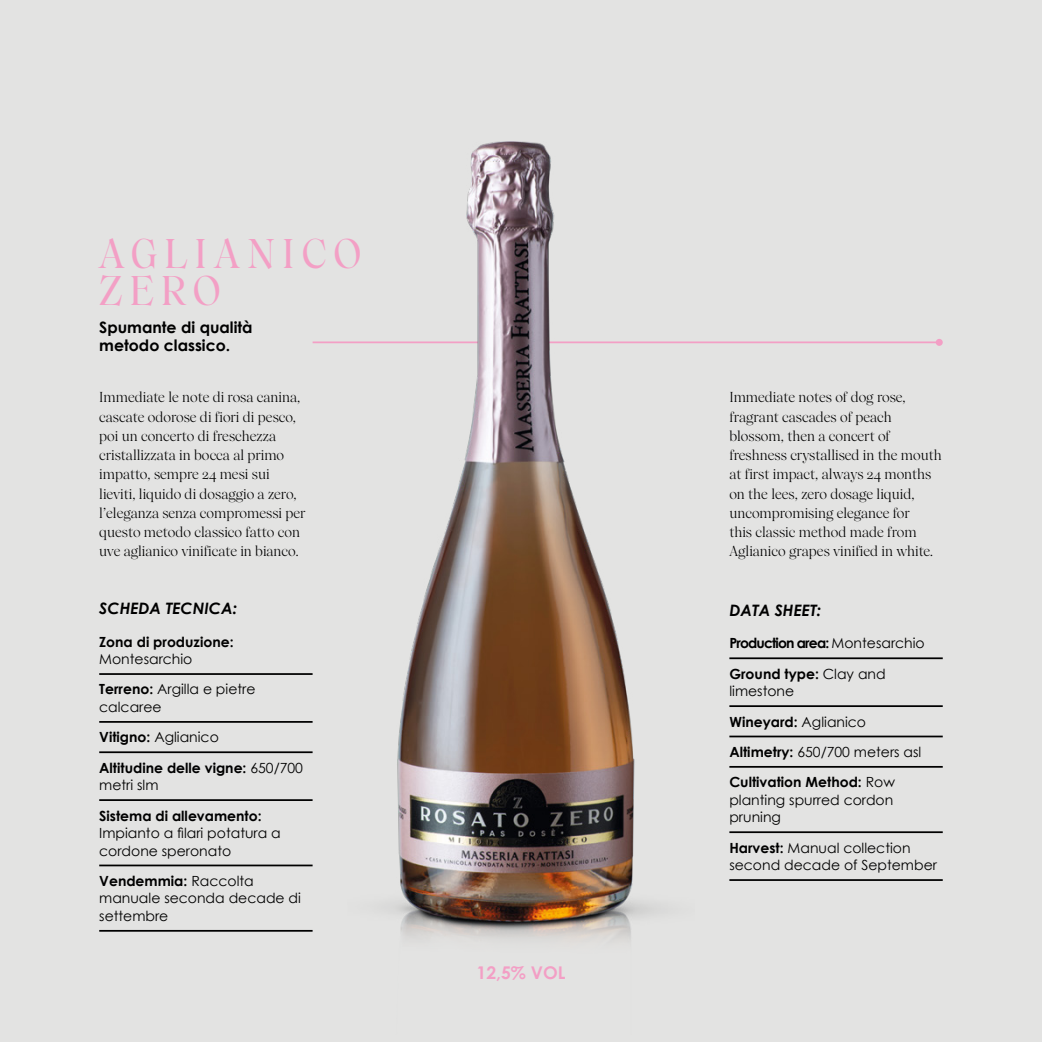
<style>
.page{position:relative;width:1042px;height:1042px;background:#e3e3e2}
.page>*{position:absolute;margin:0;border:0;box-sizing:border-box;transform-origin:0 0}
.t1{font:500 40.25px/37.8px "Wulkandisplay";letter-spacing:.18em;color:#f39fc5}
.t2{font:700 17.5px "Century Gothic";color:#f39fc5}
.t3{font:700 15.75px/17.5px "Century Gothic";color:#000}
.t4{font:italic 700 15.75px "Century Gothic";color:#000}
.t5{font:14px/19.2px "Wulkandisplay";color:#000}
.t6{font:14px/17.5px "Century Gothic";color:#000}
.t7{font:700 14px/30.3px "Century Gothic";color:#000}
.t8{font:700 14px/30.3px "Century Gothic";letter-spacing:-.06em;color:#000}
.s1{font-weight:700}
.s2{font-weight:400}
</style>
<div class="page">
<hr style="left:313px;top:341px;width:626px;height:2px;background:#f39fc5">
<div style="left:936px;top:339px;width:7px;height:7px;background:#f39fc5;border-radius:50%"></div>
<img style="left:348px;top:142px;width:346px;height:798px">
<hr style="left:99px;top:673px;width:214px;height:2px;background:#000">
<hr style="left:99px;top:721px;width:214px;height:2px;background:#000">
<hr style="left:99px;top:751px;width:214px;height:2px;background:#000">
<hr style="left:99px;top:799px;width:214px;height:2px;background:#000">
<hr style="left:99px;top:864px;width:214px;height:2px;background:#000">
<hr style="left:99px;top:930px;width:214px;height:1px;background:#000">
<hr style="left:729px;top:657px;width:214px;height:2px;background:#000">
<hr style="left:729px;top:705px;width:214px;height:2px;background:#000">
<hr style="left:729px;top:735px;width:214px;height:2px;background:#000">
<hr style="left:729px;top:766px;width:214px;height:2px;background:#000">
<hr style="left:729px;top:831px;width:214px;height:2px;background:#000">
<hr style="left:729px;top:879px;width:214px;height:2px;background:#000">
<h1 class="t1" style="left:99px;top:236px;width:263px">AGLIANICO<br>ZERO</h1>
<p class="t3" style="left:99px;top:318px;width:155px">Spumante di qualità metodo classico.</p>
<p class="t5" style="left:99px;top:388px;width:208px">Immediate le note di rosa canina, cascate odorose di fiori di pesco, poi un concerto di freschezza cristallizzata in bocca al primo impatto, sempre 24 mesi sui lieviti, liquido di dosaggio a zero, l’eleganza senza compromessi per questo metodo classico fatto con uve aglianico vinificate in bianco.</p>
<p class="t4" style="left:99px;top:598px;width:139px">SCHEDA TECNICA:</p>
<p class="t7" style="left:99px;top:626px;width:136px">Zona di produzione:</p>
<p class="t6" style="left:99px;top:644px;width:158px;line-height:30.3px">Montesarchio<br><span class="s1">Terreno:</span> Argilla e pietre</p>
<p class="t7" style="left:99px;top:691px;width:205px"><span class="s2">calcaree<br></span>Vitigno: <span class="s2">Aglianico<br></span>Altitudine delle vigne: <span class="s2">650/700</span></p>
<p class="t6" style="left:99px;top:776px;width:61px">metri slm</p>
<p class="t7" style="left:99px;top:800px;width:164px">Sistema di allevamento:</p>
<p class="t6" style="left:99px;top:824px;width:183px">Impianto a filari potatura a cordone speronato</p>
<p class="t6" style="left:99px;top:872px;width:203px"><span class="s1">Vendemmia:</span> Raccolta manuale seconda decade di settembre</p>
<p class="t2" style="left:476px;top:962px;width:90px">12,5% VOL</p>
<p class="t5" style="left:729px;top:388px;width:214px">Immediate notes of dog rose, fragrant cascades of peach blossom, then a concert of freshness crystallised in the mouth at first impact, always 24 months on the lees, zero dosage liquid, uncompromising elegance for<br>this classic method made from<br>Aglianico grapes vinified in white.</p>
<p class="t4" style="left:729px;top:600px;width:93px">DATA SHEET:</p>
<p class="t8" style="left:729px;top:628px;width:197px">Production area: <span class="s2">Montesarchio<br></span>Ground type: <span class="s2">Clay and</span></p>
<p class="t6" style="left:729px;top:676px;width:193px;line-height:30.3px">limestone<br><span class="s1">Wineyard:</span> Aglianico<br><span class="s1">Altimetry:</span> 650/700 meters asl<br><span class="s1">Cultivation Method:</span> Row</p>
<p class="t6" style="left:729px;top:791px;width:165px">planting spurred cordon pruning</p>
<p class="t6" style="left:729px;top:838px;width:209px"><span class="s1">Harvest:</span> Manual collection second decade of September</p>
</div>
